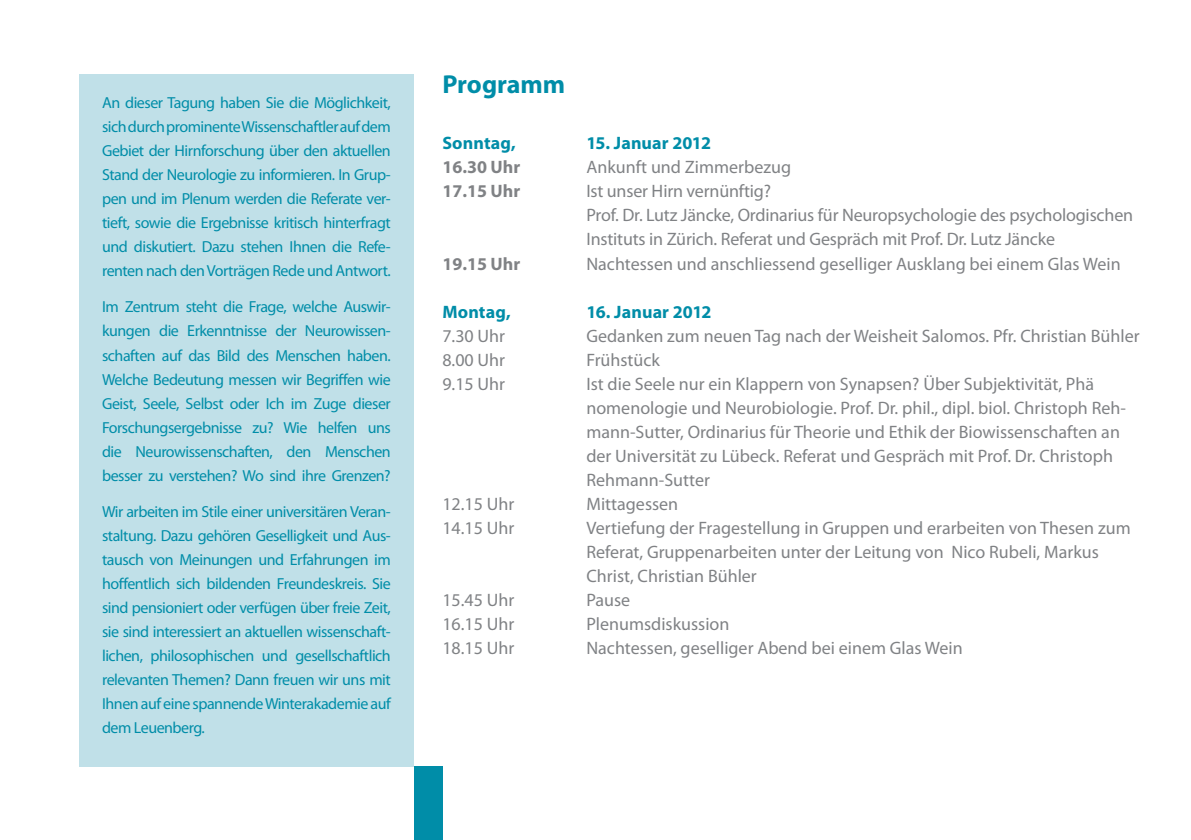
<style>
.page{position:relative;width:1191px;height:840px;background:#fff}
.page>*{position:absolute;margin:0;border:0;box-sizing:border-box;transform-origin:0 0}
._12_Untertitel_Gross{font:700 26px "Myriad Pro";color:#008da8}
._15_Programm{font:18px/24px "Myriad Pro";color:#808285}
._15_Programm-2{font:700 18px "Myriad Pro";letter-spacing:.005em;color:#008da8}
._15_Programm-3{font:700 18px "Myriad Pro";color:#808285}
._21_Unterkunft_Preis{font:16px/24px "Myriad Pro";letter-spacing:-.03em;color:#008da8;text-align:justify}
</style>
<div class="page">
<div style="left:414px;top:765px;width:28px;height:74px;background:#008da8"></div>
<div style="left:79px;top:74px;width:335px;height:691px;background:#c0e0e8"></div>
<p class="_21_Unterkunft_Preis" style="left:102px;top:90px;width:290px">An dieser Tagung haben Sie die Möglichkeit, sich durch prominente Wissenschaftler auf dem Gebiet der Hirnforschung über den aktuellen Stand der Neurologie zu informieren. In Grup&shy;pen und im Plenum werden die Referate ver&shy;tieft, sowie die Ergebnisse kritisch hinterfragt und diskutiert. Dazu stehen Ihnen die Refe&shy;renten nach den Vorträgen Rede und Antwort.</p>
<p class="_21_Unterkunft_Preis" style="left:102px;top:294px;width:290px">Im Zentrum steht die Frage, welche Auswir&shy;kungen die Erkenntnisse der Neurowissen&shy;schaften auf das Bild des Menschen haben.<br>Welche Bedeutung messen wir Begriffen wie Geist, Seele, Selbst oder Ich im Zuge dieser Forschungsergebnisse zu? Wie helfen uns die Neurowissenschaften, den Menschen besser zu verstehen? Wo sind ihre Grenzen?</p>
<p class="_21_Unterkunft_Preis" style="left:102px;top:498px;width:290px">Wir arbeiten im Stile einer universitären Veran&shy;staltung. Dazu gehören Geselligkeit und Aus&shy;tausch von Meinungen und Erfahrungen im hoffentlich sich bildenden Freundeskreis. Sie sind pensioniert oder verfügen über freie Zeit, sie sind interessiert an aktuellen wissenschaft&shy;lichen, philosophischen und gesellschaftlich relevanten Themen? Dann freuen wir uns mit Ihnen auf eine spannende Winterakademie auf dem Leuenberg.</p>
<p class="_12_Untertitel_Gross" style="left:442px;top:67px;width:124px">Programm</p>
<p class="_15_Programm-2" style="left:442px;top:131px;width:75px">Sonntag,</p>
<p class="_15_Programm-2" style="left:586px;top:131px;width:126px">15. Januar 2012</p>
<p class="_15_Programm-3" style="left:442px;top:155px;width:79px">16.30 Uhr</p>
<p class="_15_Programm" style="left:586px;top:155px;width:206px">Ankunft und Zimmerbezug</p>
<p class="_15_Programm-3" style="left:442px;top:179px;width:79px">17.15 Uhr</p>
<p class="_15_Programm" style="left:586px;top:179px;width:548px">Ist unser Hirn vernünftig?<br>Prof. Dr. Lutz Jäncke, Ordinarius für Neuropsychologie des psychologischen<br>Instituts in Zürich. Referat und Gespräch mit Prof. Dr. Lutz Jäncke</p>
<p class="_15_Programm-3" style="left:442px;top:251px;width:79px">19.15 Uhr</p>
<p class="_15_Programm" style="left:586px;top:251px;width:536px">Nachtessen und anschliessend geselliger Ausklang bei einem Glas Wein</p>
<p class="_15_Programm-2" style="left:442px;top:299px;width:70px">Montag,</p>
<p class="_15_Programm-2" style="left:586px;top:299px;width:126px">16. Januar 2012</p>
<p class="_15_Programm" style="left:442px;top:323px;width:64px">7.30 Uhr</p>
<p class="_15_Programm" style="left:586px;top:323px;width:554px">Gedanken zum neuen Tag nach der Weisheit Salomos. Pfr. Christian Bühler</p>
<p class="_15_Programm" style="left:442px;top:347px;width:64px">8.00 Uhr</p>
<p class="_15_Programm" style="left:586px;top:347px;width:75px">Frühstück</p>
<p class="_15_Programm" style="left:442px;top:371px;width:64px">9.15 Uhr</p>
<p class="_15_Programm" style="left:586px;top:371px;width:541px">Ist die Seele nur ein Klappern von Synapsen? Über Subjektivität, Phä nomenologie und Neurobiologie. Prof. Dr. phil., dipl. biol. Christoph Reh&shy;mann-Sutter, Ordinarius für Theorie und Ethik der Biowissenschaften an der Universität zu Lübeck. Referat und Gespräch mit Prof. Dr. Christoph Rehmann-Sutter</p>
<p class="_15_Programm" style="left:442px;top:491px;width:74px">12.15 Uhr</p>
<p class="_15_Programm" style="left:586px;top:491px;width:93px">Mittagessen</p>
<p class="_15_Programm" style="left:442px;top:515px;width:74px">14.15 Uhr</p>
<p class="_15_Programm" style="left:586px;top:515px;width:546px">Vertiefung der Fragestellung in Gruppen und erarbeiten von Thesen zum<br>Referat, Gruppenarbeiten unter der Leitung von Nico Rubeli, Markus<br>Christ, Christian Bühler</p>
<p class="_15_Programm" style="left:442px;top:587px;width:74px">15.45 Uhr</p>
<p class="_15_Programm" style="left:586px;top:587px;width:45px">Pause</p>
<p class="_15_Programm" style="left:442px;top:611px;width:74px">16.15 Uhr</p>
<p class="_15_Programm" style="left:586px;top:611px;width:145px">Plenumsdiskussion</p>
<p class="_15_Programm" style="left:442px;top:635px;width:74px">18.15 Uhr</p>
<p class="_15_Programm" style="left:586px;top:635px;width:378px">Nachtessen, geselliger Abend bei einem Glas Wein</p>
</div>
